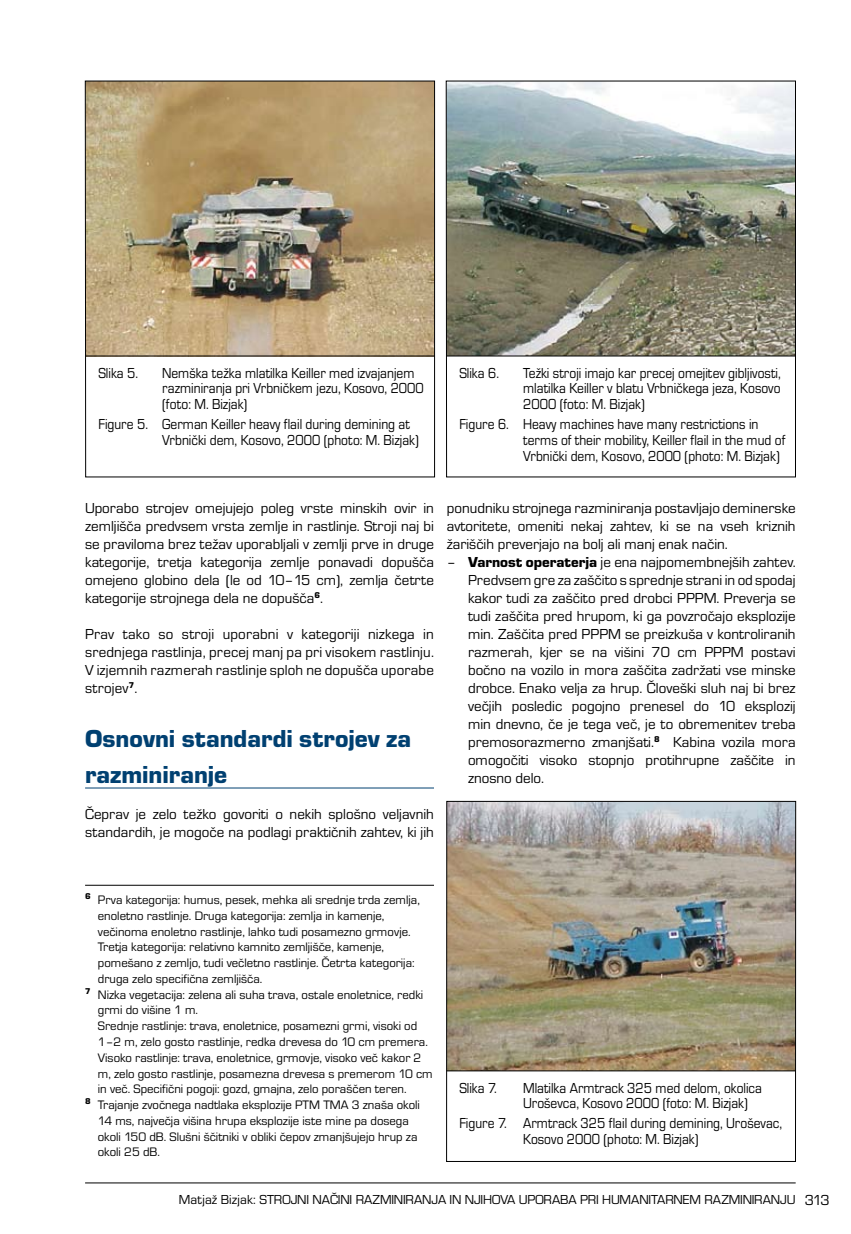
<style>
.page{position:relative;width:851px;height:1234px;background:#fff}
.page>*{position:absolute;margin:0;border:0;box-sizing:border-box;transform-origin:0 0}
.t1{font:25.5px/36px "Eurostile TEE Blac";color:#004071}
.t2{font:15px/18px "Eurostile TEE";color:#000;text-align:justify}
.t3{font:15px/15.8px "Eurostile TEE";color:#000;scale:.9 1}
.t4{font:13.5px "Eurostile TEE";letter-spacing:-.01em;color:#000}
.t5{font:12.75px "Eurostile TEE";color:#000}
.s1{font-family:"Eurostile TEE Blac"}
.s2{font-size:15px}
</style>
<div class="page">
<hr style="left:85px;top:1182px;width:710px;height:1px;background:#000">
<hr style="left:85px;top:787px;width:349px;height:1px;background:#004071">
<img style="left:87px;top:83px;width:345px;height:272px">
<hr style="left:86px;top:355px;width:348px;height:1px;background:#000">
<img style="left:448px;top:83px;width:345px;height:272px">
<hr style="left:446px;top:355px;width:349px;height:1px;background:#000">
<img style="left:448px;top:803px;width:345px;height:267px">
<div style="left:446px;top:801px;width:349px;height:360px;border:1px solid #000"></div>
<hr style="left:446px;top:1070px;width:349px;height:1px;background:#000">
<hr style="left:85px;top:884px;width:349px;height:1px;background:#000">
<p class="t3" style="left:98px;top:365px;width:46px">Slika 5.</p>
<p class="t3" style="left:162px;top:365px;width:292px">Nemška težka mlatilka Keiller med izvajanjem razminiranja pri Vrbničkem jezu, Kosovo, 2000 (foto: M. Bizjak)</p>
<p class="t3" style="left:162px;top:416px;width:286px;text-indent:-64px">Figure 5. German Keiller heavy flail during demining at<br>Vrbnički dem, Kosovo, 2000 (photo: M. Bizjak)</p>
<p class="t3" style="left:459px;top:365px;width:46px">Slika 6.</p>
<p class="t3" style="left:523px;top:365px;width:288px;text-align:justify">Težki stroji imajo kar precej omejitev gibljivosti, mlatilka Keiller v blatu Vrbničkega jeza, Kosovo 2000 (foto: M. Bizjak)</p>
<p class="t3" style="left:523px;top:416px;width:293px;text-indent:-64px">Figure 6. Heavy machines have many restrictions in terms of their mobility, Keiller flail in the mud of<br>Vrbnički dem, Kosovo, 2000 (photo: M. Bizjak)</p>
<p class="t2" style="left:85px;top:499px;width:350px">Uporabo strojev omejujejo poleg vrste minskih ovir in zemljišča predvsem vrsta zemlje in rastlinje. Stroji naj bi se praviloma brez težav uporabljali v zemlji prve in druge kategorije, tretja kategorija zemlje ponavadi dopušča omejeno globino dela (le od 10–15 cm), zemlja četrte kategorije strojnega dela ne dopušča<sup>6</sup>.</p>
<p class="t2" style="left:85px;top:625px;width:350px">Prav tako so stroji uporabni v kategoriji nizkega in srednjega rastlinja, precej manj pa pri visokem rastlinju.<br>V izjemnih razmerah rastlinje sploh ne dopušča uporabe strojev<sup>7</sup>.</p>
<h1 class="t1" style="left:85px;top:721px;width:327px">Osnovni standardi strojev za razminiranje</h1>
<p class="t2" style="left:85px;top:805px;width:350px">Čeprav je zelo težko govoriti o nekih splošno veljavnih standardih, je mogoče na podlagi praktičnih zahtev, ki jih</p>
<p class="t2" style="left:446px;top:499px;width:350px">ponudniku strojnega razminiranja postavljajo deminerske avtoritete, omeniti nekaj zahtev, ki se na vseh kriznih žariščih preverjajo na bolj ali manj enak način.</p>
<p class="t2" style="left:468px;top:553px;width:329px;text-indent:-21px">– <span class="s1">Varnost operaterja</span> je ena najpomembnejših zahtev.<br>Predvsem gre za zaščito s sprednje strani in od spodaj kakor tudi za zaščito pred drobci PPPM. Preverja se tudi zaščita pred hrupom, ki ga povzročajo eksplozije min. Zaščita pred PPPM se preizkuša v kontroliranih razmerah, kjer se na višini 70 cm PPPM postavi bočno na vozilo in mora zaščita zadržati vse minske drobce. Enako velja za hrup. Človeški sluh naj bi brez večjih posledic pogojno prenesel do 10 eksplozij min dnevno, če je tega več, je to obremenitev treba premosorazmerno zmanjšati.<sup>8</sup> Kabina vozila mora omogočiti visoko stopnjo protihrupne zaščite in znosno delo.</p>
<p class="t5" style="left:85px;top:892px;width:336px"><sup>6</sup> Prva kategorija: humus, pesek, mehka ali srednje trda zemlja,</p>
<p class="t5" style="left:98px;top:908px;width:288px">enoletno rastlinje. Druga kategorija: zemlja in kamenje,</p>
<p class="t5" style="left:98px;top:924px;width:314px">večinoma enoletno rastlinje, lahko tudi posamezno grmovje.</p>
<p class="t5" style="left:98px;top:940px;width:288px">Tretja kategorija: relativno kamnito zemljišče, kamenje,</p>
<p class="t5" style="left:98px;top:955px;width:318px">pomešano z zemljo, tudi večletno rastlinje. Četrta kategorija:</p>
<p class="t5" style="left:98px;top:971px;width:166px">druga zelo specifična zemljišča.</p>
<p class="t5" style="left:85px;top:987px;width:340px"><sup>7</sup> Nizka vegetacija: zelena ali suha trava, ostale enoletnice, redki</p>
<p class="t5" style="left:98px;top:1003px;width:102px">grmi do višine 1 m.</p>
<p class="t5" style="left:98px;top:1018px;width:321px">Srednje rastlinje: trava, enoletnice, posamezni grmi, visoki od</p>
<p class="t5" style="left:98px;top:1034px;width:331px">1–2 m, zelo gosto rastlinje, redka drevesa do 10 cm premera.</p>
<p class="t5" style="left:98px;top:1050px;width:325px">Visoko rastlinje: trava, enoletnice, grmovje, visoko več kakor 2</p>
<p class="t5" style="left:98px;top:1066px;width:336px">m, zelo gosto rastlinje, posamezna drevesa s premerom 10 cm</p>
<p class="t5" style="left:98px;top:1081px;width:310px">in več. Specifični pogoji: gozd, gmajna, zelo poraščen teren.</p>
<p class="t5" style="left:85px;top:1097px;width:336px"><sup>8</sup> Trajanje zvočnega nadtlaka eksplozije PTM TMA 3 znaša okoli</p>
<p class="t5" style="left:98px;top:1113px;width:312px">14 ms, največja višina hrupa eksplozije iste mine pa dosega</p>
<p class="t5" style="left:98px;top:1129px;width:321px">okoli 150 dB. Slušni ščitniki v obliki čepov zmanjšujejo hrup za</p>
<p class="t5" style="left:98px;top:1144px;width:64px">okoli 25 dB.</p>
<p class="t3" style="left:459px;top:1079px;width:43px">Slika 7.</p>
<p class="t3" style="left:523px;top:1079px;width:267px">Mlatilka Armtrack 325 med delom, okolica<br>Uroševca, Kosovo 2000 (foto: M. Bizjak)</p>
<p class="t3" style="left:523px;top:1115px;width:289px;text-indent:-64px">Figure 7. Armtrack 325 flail during demining, Uroševac,<br>Kosovo 2000 (photo: M. Bizjak)</p>
<p class="t4" style="left:179px;top:1191px;width:652px">Matjaž Bizjak: STROJNI NAČINI RAZMINIRANJA IN NJIHOVA UPORABA PRI HUMANITARNEM RAZMINIRANJU <span class="s2">313</span></p>
</div>
